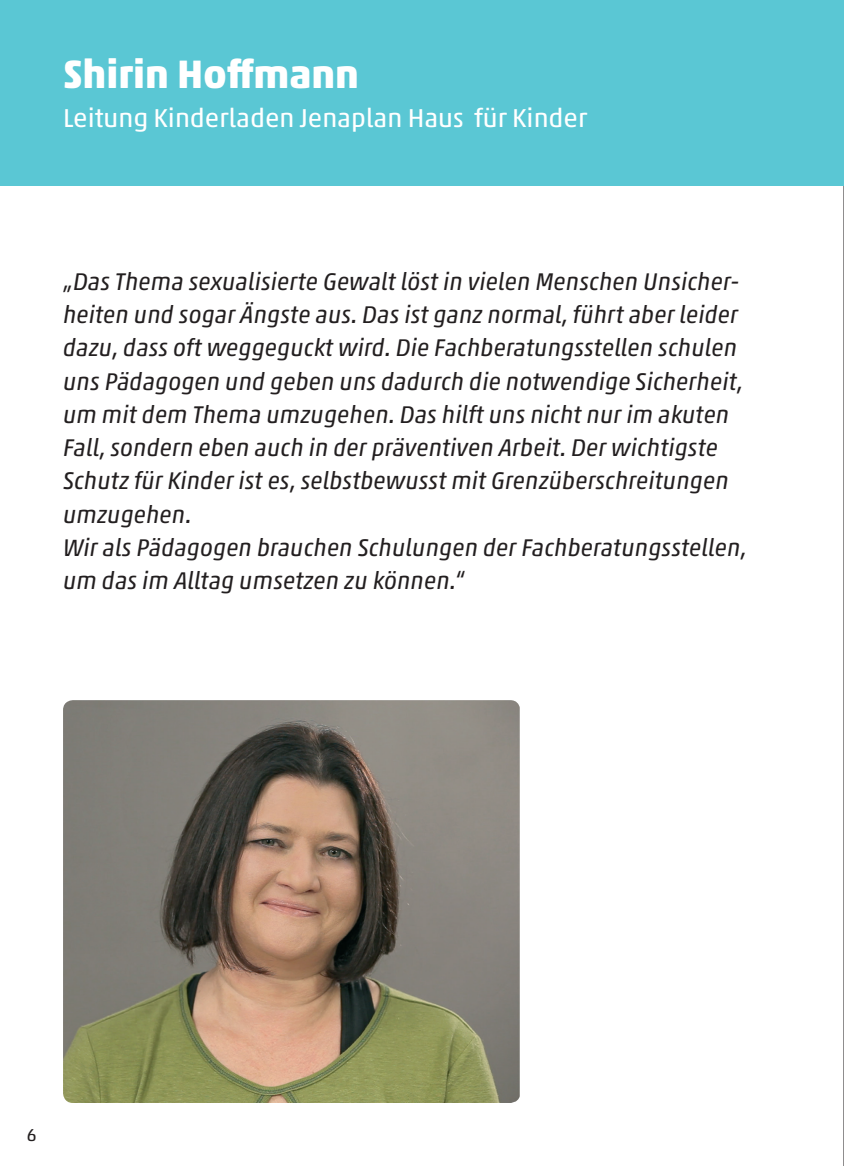
<style>
.page{position:relative;width:844px;height:1166px;background:#fff}
.page>*{position:absolute;margin:0;border:0;box-sizing:border-box;transform-origin:0 0}
.t1{font:700 40.25px "Akko Pro";color:#fff}
.t2{font:26.25px "Akko Pro";color:#fff}
.t3{font:italic 24.5px/33.2px "Akko Pro";color:#231f20}
.t4{font:17.5px "Akko Pro";color:#231f20}
</style>
<div class="page">
<hr style="left:843px;top:0;width:1px;height:1166px;background:#231f20">
<div style="left:0;top:0;width:843px;height:186px;background:#5ac7d4"></div>
<img style="left:63px;top:700px;width:456px;height:403px">
<h1 class="t1" style="left:63px;top:49px;width:297px">Shirin Hoffmann</h1>
<p class="t2" style="left:63px;top:102px;width:525px">Leitung Kinderladen Jenaplan Haus für Kinder</p>
<p class="t3" style="left:63px;top:265px;width:685px">„Das Thema sexualisierte Gewalt löst in vielen Menschen Unsicher&shy;heiten und sogar Ängste aus. Das ist ganz normal, führt aber leider dazu, dass oft weggeguckt wird. Die Fachberatungsstellen schulen uns Pädagogen und geben uns dadurch die notwendige Sicherheit, um mit dem Thema umzugehen. Das hilft uns nicht nur im akuten Fall, sondern eben auch in der präventiven Arbeit. Der wichtigste Schutz für Kinder ist es, selbstbewusst mit Grenzüberschreitungen umzugehen.<br>Wir als Pädagogen brauchen Schulungen der Fachberatungsstellen, um das im Alltag umsetzen zu können.“</p>
<p class="t4" style="left:27px;top:1124px;width:11px">6</p>
</div>
